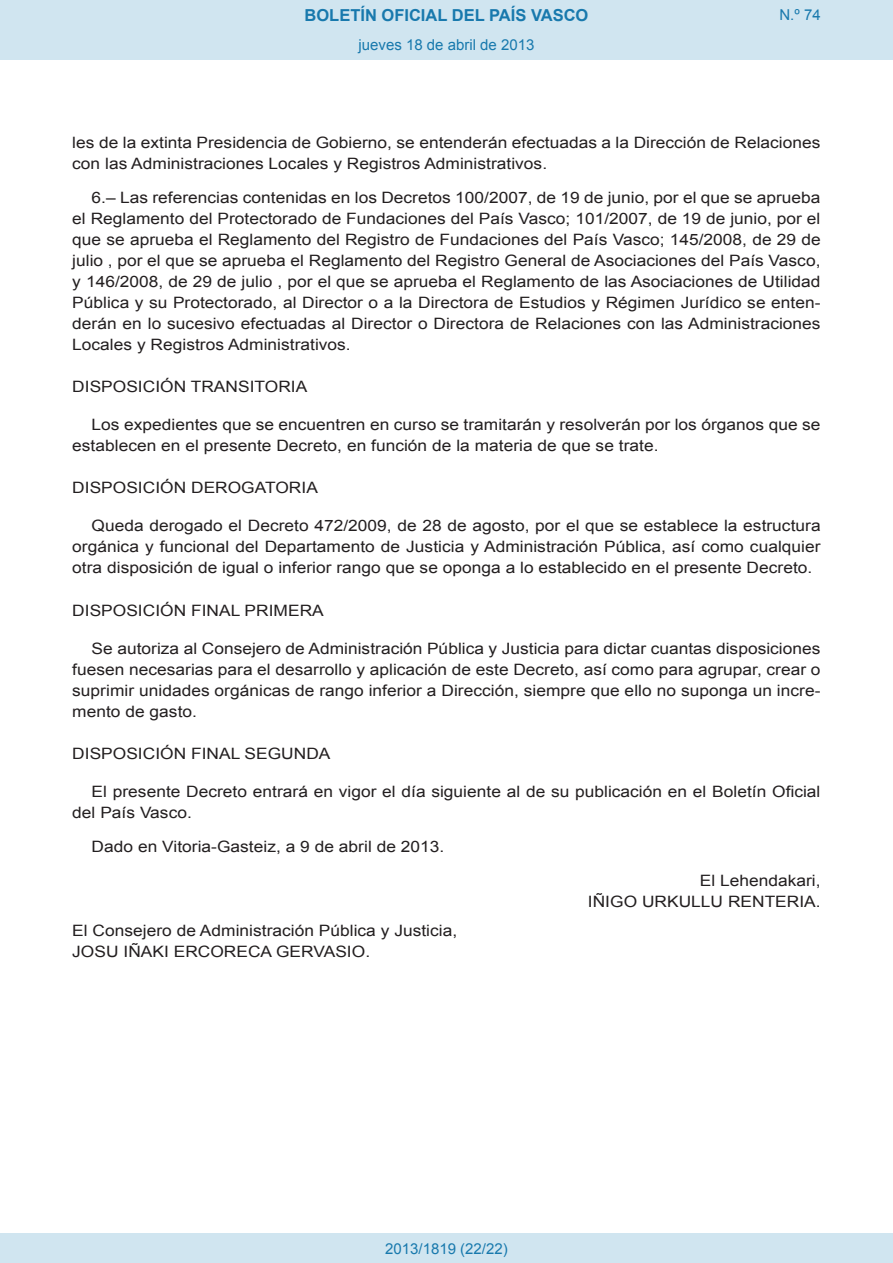
<style>
.page{position:relative;width:893px;height:1263px;background:#fff}
.page>*{position:absolute;margin:0;border:0;box-sizing:border-box;transform-origin:0 0}
.t1{font:700 16.5px "Arial";color:#1879ad}
.BOPVDetalle{font:15.6px/21px "Arial";color:#231f20;scale:1.11 1}
.BOPVDisposicionTitul{font:15.6px "Arial";color:#231f20;scale:1.11 1}
.BOPVDisposicion{font:15.6px "Arial";color:#231f20;scale:1.11 1}
.BOPVFirmaPuesto{font:15.6px "Arial";color:#231f20;scale:1.11 1}
.BOPVFirmaLugFec{font:15.6px "Arial";color:#231f20;scale:1.11 1}
.BOPVFirmaNombre{font:15.6px "Arial";color:#231f20;scale:1.11 1}
.BOPVNombreLehen2{font:15.6px "Arial";color:#231f20;scale:1.11 1}
.BOPVPuestoLehen2{font:15.6px "Arial";color:#231f20;scale:1.11 1}
.Paginacion_Centro{font:15px "Arial";color:#1879ad}
</style>
<div class="page">
<div style="left:0;top:0;width:893px;height:60px;background:#d0e5f0"></div>
<div style="left:0;top:1233px;width:893px;height:30px;background:#d0e5f0"></div>
<p class="t1" style="left:305px;top:4px;width:285px">BOLETÍN OFICIAL DEL PAÍS VASCO</p>
<p class="Paginacion_Centro" style="left:358px;top:35px;width:177px">jueves 18 de abril de 2013</p>
<p class="Paginacion_Centro" style="left:779px;top:5px;width:43px">N.º 74</p>
<p class="BOPVDetalle" style="left:72px;top:132px;width:675px">les de la extinta Presidencia de Gobierno, se entenderán efectuadas a la Dirección de Relaciones con las Administraciones Locales y Registros Administrativos.</p>
<p class="BOPVDetalle" style="left:72px;top:187px;width:676px;text-align:justify;text-indent:19px">6.– Las referencias contenidas en los Decretos 100/2007, de 19 de junio, por el que se aprueba el Reglamento del Protectorado de Fundaciones del País Vasco; 101/2007, de 19 de junio, por el que se aprueba el Reglamento del Registro de Fundaciones del País Vasco; 145/2008, de 29 de julio , por el que se aprueba el Reglamento del Registro General de Asociaciones del País Vasco, y 146/2008, de 29 de julio , por el que se aprueba el Reglamento de las Asociaciones de Utilidad Pública y su Protectorado, al Director o a la Directora de Estudios y Régimen Jurídico se enten&shy;derán en lo sucesivo efectuadas al Director o Directora de Relaciones con las Administraciones Locales y Registros Administrativos.</p>
<p class="BOPVDisposicion" style="left:72px;top:376px;width:213px">DISPOSICIÓN TRANSITORIA</p>
<p class="BOPVDetalle" style="left:72px;top:414px;width:675px;text-indent:19px">Los expedientes que se encuentren en curso se tramitarán y resolverán por los órganos que se establecen en el presente Decreto, en función de la materia de que se trate.</p>
<p class="BOPVDisposicion" style="left:72px;top:478px;width:223px">DISPOSICIÓN DEROGATORIA</p>
<p class="BOPVDetalle" style="left:72px;top:516px;width:676px;text-align:justify;text-indent:19px">Queda derogado el Decreto 472/2009, de 28 de agosto, por el que se establece la estructura orgánica y funcional del Departamento de Justicia y Administración Pública, así como cualquier otra disposición de igual o inferior rango que se oponga a lo establecido en el presente Decreto.</p>
<p class="BOPVDisposicionTitul" style="left:72px;top:600px;width:228px">DISPOSICIÓN FINAL PRIMERA</p>
<p class="BOPVDetalle" style="left:72px;top:638px;width:676px;text-align:justify;text-indent:19px">Se autoriza al Consejero de Administración Pública y Justicia para dictar cuantas disposiciones fuesen necesarias para el desarrollo y aplicación de este Decreto, así como para agrupar, crear o suprimir unidades orgánicas de rango inferior a Dirección, siempre que ello no suponga un incre&shy;mento de gasto.</p>
<p class="BOPVDisposicionTitul" style="left:72px;top:743px;width:234px">DISPOSICIÓN FINAL SEGUNDA</p>
<p class="BOPVDetalle" style="left:72px;top:781px;width:675px;text-indent:19px">El presente Decreto entrará en vigor el día siguiente al de su publicación en el Boletín Oficial del País Vasco.</p>
<p class="BOPVFirmaLugFec" style="left:92px;top:836px;width:319px">Dado en Vitoria-Gasteiz, a 9 de abril de 2013.</p>
<p class="BOPVPuestoLehen2" style="left:700px;top:870px;width:110px">El Lehendakari,</p>
<p class="BOPVNombreLehen2" style="left:588px;top:891px;width:211px">IÑIGO URKULLU RENTERIA.</p>
<p class="BOPVFirmaPuesto" style="left:72px;top:920px;width:348px">El Consejero de Administración Pública y Justicia,</p>
<p class="BOPVFirmaNombre" style="left:72px;top:941px;width:270px">JOSU IÑAKI ERCORECA GERVASIO.</p>
<p class="Paginacion_Centro" style="left:385px;top:1238px;width:124px">2013/1819 (22/22)</p>
</div>
